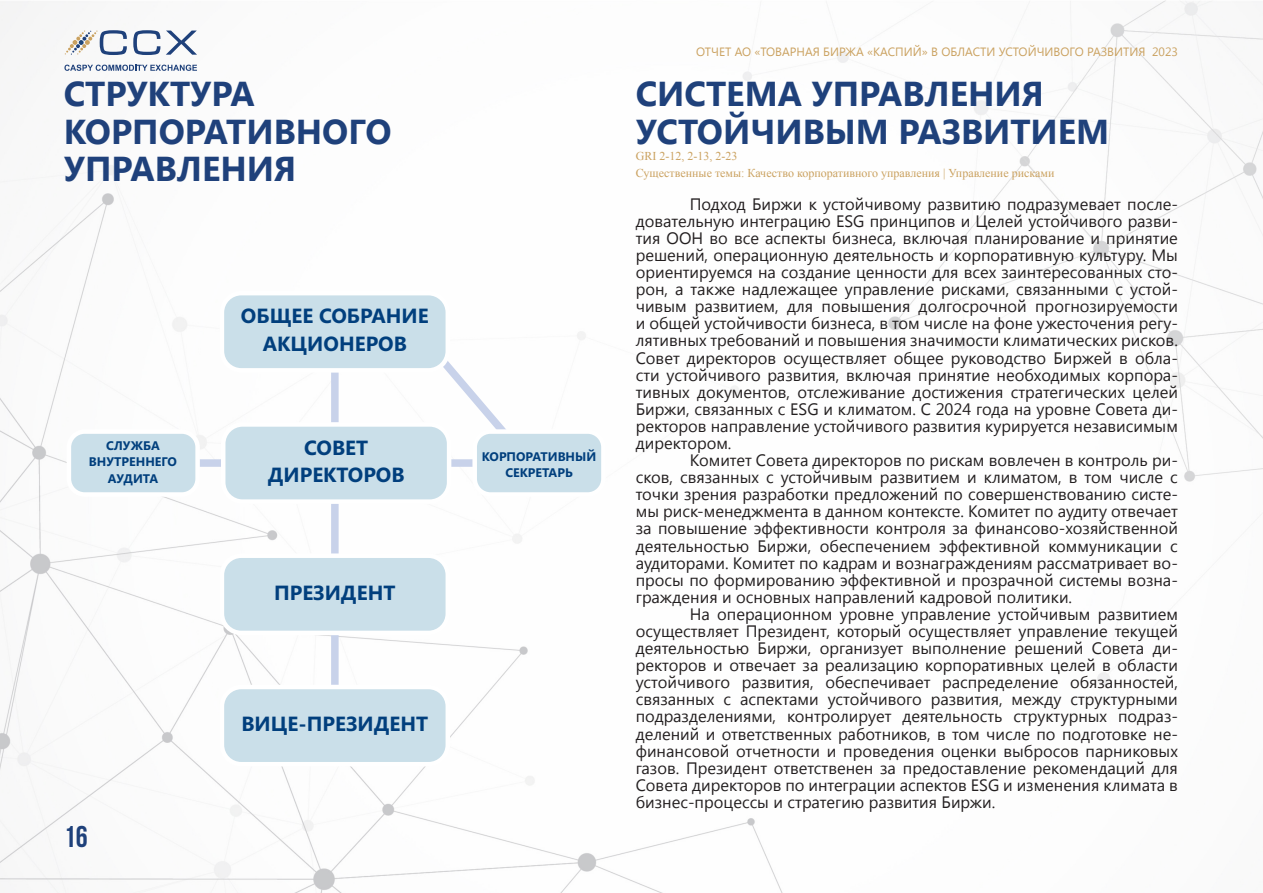
<style>
.page{position:relative;width:1263px;height:893px;background:#fff}
.page>*{position:absolute;margin:0;border:0;box-sizing:border-box;transform-origin:0 0}
.t1{font:700 36px/47.8px "Segoe UI";color:#2e5a8d}
.ПОДЗАГОЛОВОК{font:700 34.5px "Segoe UI";color:#1f417b}
.t2{font:700 30px "Bebas Neue";color:#1f417b}
.t3{font:700 20.55px/27.3px "Segoe UI";color:#013f7d;text-align:center}
.t4{font:16.5px/17.1px "Segoe UI";color:#231f20;text-align:justify}
.t5{font:700 12.45px/16.5px "Segoe UI";color:#013f7d;text-align:center}
.ПОДЗАГОЛОВОК-2{font:12px "Times New Roman";color:#caa15f}
.t6{font:12px "Segoe UI";color:#caa15f}
</style>
<div class="page">
<img style="left:0;top:0;width:1263px;height:893px">
<svg style="left:133px;top:30px;width:27px;height:25px"></svg>
<svg style="left:166px;top:31px;width:31px;height:24px"></svg>
<svg style="left:64px;top:65px;width:133px;height:6px"></svg>
<svg style="left:65px;top:30px;width:62px;height:25px"></svg>
<svg style="left:416px;top:331px;width:120px;height:138px"></svg>
<div style="left:408px;top:459px;width:87px;height:8px;background:#c8d2ea"></div>
<div style="left:168px;top:459px;width:87px;height:8px;background:#c8d2ea"></div>
<div style="left:331px;top:293px;width:8px;height:468px;background:#c8d2ea"></div>
<div style="left:222px;top:293px;width:226px;height:77px;background:#cadfe9;border-radius:19px"></div>
<div style="left:220px;top:291px;width:230px;height:82px;border:4px solid #fff;border-radius:19px"></div>
<div style="left:223px;top:424px;width:226px;height:78px;background:#cadfe9;border-radius:19px"></div>
<div style="left:221px;top:422px;width:230px;height:82px;border:4px solid #fff;border-radius:19px"></div>
<div style="left:222px;top:556px;width:226px;height:77px;background:#cadfe9;border-radius:19px"></div>
<div style="left:220px;top:553px;width:230px;height:82px;border:4px solid #fff;border-radius:19px"></div>
<div style="left:222px;top:687px;width:226px;height:77px;background:#cadfe9;border-radius:19px"></div>
<div style="left:220px;top:685px;width:230px;height:81px;border:4px solid #fff;border-radius:19px"></div>
<div style="left:69px;top:432px;width:129px;height:62px;background:#cadfe9;border-radius:16px"></div>
<div style="left:67px;top:429px;width:133px;height:68px;border:4px solid #fff;border-radius:16px"></div>
<div style="left:475px;top:432px;width:128px;height:62px;background:#cadfe9;border-radius:16px"></div>
<div style="left:472px;top:429px;width:134px;height:68px;border:4px solid #fff;border-radius:16px"></div>
<p class="ПОДЗАГОЛОВОК" style="left:64px;top:70px;width:192px">СТРУКТУРА</p>
<p class="ПОДЗАГОЛОВОК" style="left:64px;top:107px;width:329px">КОРПОРАТИВНОГО</p>
<p class="ПОДЗАГОЛОВОК" style="left:64px;top:145px;width:234px">УПРАВЛЕНИЯ</p>
<p class="t1" style="left:128px;top:116px;width:344px">СТРУКТУРА<br>КОРПОРАТИВНОГО</p>
<p class="t5" style="left:89px;top:438px;width:90px">СЛУЖБА<br>ВНУТРЕННЕГО<br>АУДИТА</p>
<p class="t3" style="left:241px;top:304px;width:189px">ОБЩЕЕ СОБРАНИЕ<br>АКЦИОНЕРОВ</p>
<p class="t3" style="left:268px;top:436px;width:138px">СОВЕТ<br>ДИРЕКТОРОВ</p>
<p class="t3" style="left:274px;top:581px;width:123px">ПРЕЗИДЕНТ</p>
<p class="t5" style="left:482px;top:449px;width:116px">КОРПОРАТИВНЫЙ<br>СЕКРЕТАРЬ</p>
<h3 class="t2" style="left:64px;top:820px;width:25px">16</h3>
<p class="t3" style="left:241px;top:712px;width:188px">ВИЦЕ-ПРЕЗИДЕНТ</p>
<p class="t6" style="left:696px;top:43px;width:483px">ОТЧЕТ АО «ТОВАРНАЯ БИРЖА «КАСПИЙ» В ОБЛАСТИ УСТОЙЧИВОГО РАЗВИТИЯ 2023</p>
<p class="ПОДЗАГОЛОВОК" style="left:636px;top:70px;width:410px">СИСТЕМА УПРАВЛЕНИЯ</p>
<p class="ПОДЗАГОЛОВОК" style="left:636px;top:107px;width:475px">УСТОЙЧИВЫМ РАЗВИТИЕМ</p>
<p class="ПОДЗАГОЛОВОК-2" style="left:636px;top:148px;width:103px">GRI 2-12, 2-13, 2-23</p>
<p class="ПОДЗАГОЛОВОК-2" style="left:636px;top:165px;width:420px">Существенные темы: Качество корпоративного управления | Управление рисками</p>
<p class="t4" style="left:636px;top:195px;width:544px;text-indent:54px">Подход Биржи к устойчивому развитию подразумевает после&shy;довательную интеграцию ESG принципов и Целей устойчивого разви&shy;тия ООН во все аспекты бизнеса, включая планирование и принятие решений, операционную деятельность и корпоративную культуру. Мы ориентируемся на создание ценности для всех заинтересованных сто&shy;рон, а также надлежащее управление рисками, связанными с устой&shy;чивым развитием, для повышения долгосрочной прогнозируемости и общей устойчивости бизнеса, в том числе на фоне ужесточения регу&shy;лятивных требований и повышения значимости климатических рисков.</p>
<p class="t4" style="left:636px;top:348px;width:544px">Совет директоров осуществляет общее руководство Биржей в обла&shy;сти устойчивого развития, включая принятие необходимых корпора&shy;тивных документов, отслеживание достижения стратегических целей Биржи, связанных с ESG и климатом. C 2024 года на уровне Совета ди&shy;ректоров направление устойчивого развития курируется независимым директором.</p>
<p class="t4" style="left:636px;top:451px;width:544px;text-indent:54px">Комитет Совета директоров по рискам вовлечен в контроль ри&shy;сков, связанных с устойчивым развитием и климатом, в том числе с точки зрения разработки предложений по совершенствованию систе&shy;мы риск-менеджмента в данном контексте. Комитет по аудиту отвечает за повышение эффективности контроля за финансово-хозяйственной деятельностью Биржи, обеспечением эффективной коммуникации с аудиторами. Комитет по кадрам и вознаграждениям рассматривает во&shy;просы по формированию эффективной и прозрачной системы возна&shy;граждения и основных направлений кадровой политики.</p>
<p class="t4" style="left:636px;top:605px;width:544px;text-indent:54px">На операционном уровне управление устойчивым развитием осуществляет Президент, который осуществляет управление текущей деятельностью Биржи, организует выполнение решений Совета ди&shy;ректоров и отвечает за реализацию корпоративных целей в области устойчивого развития, обеспечивает распределение обязанностей, связанных с аспектами устойчивого развития, между структурными подразделениями, контролирует деятельность структурных подраз&shy;делений и ответственных работников, в том числе по подготовке не&shy;финансовой отчетности и проведения оценки выбросов парниковых газов. Президент ответственен за предоставление рекомендаций для Совета директоров по интеграции аспектов ESG и изменения климата в бизнес-процессы и стратегию развития Биржи.</p>
</div>
